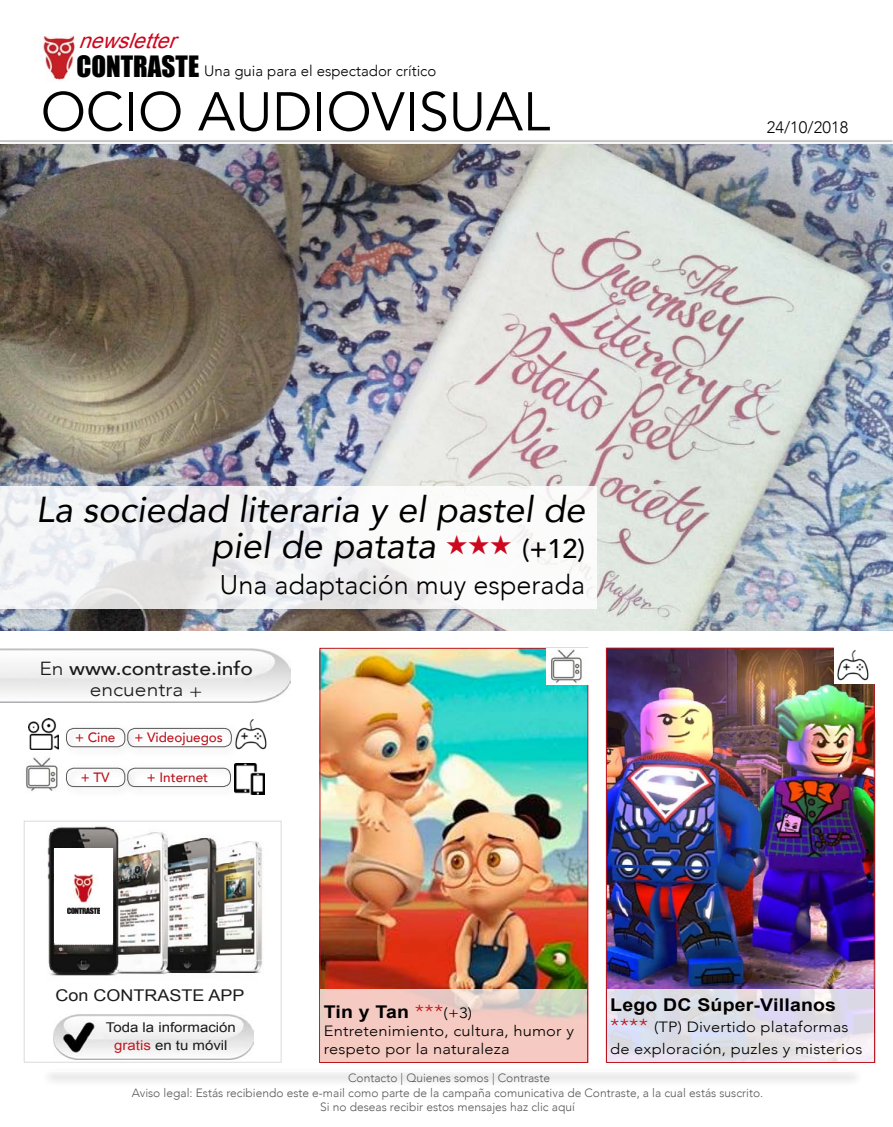
<style>
.page{position:relative;width:893px;height:1127px;background:#fff}
.page>*{position:absolute;margin:0;border:0;box-sizing:border-box;transform-origin:0 0}
.t1{font:54px "Avenir";color:#000}
.t2{font:italic 36px/36px "Avenir";color:#000;text-align:right}
.t3{font:300 27px "Avenir";color:#000}
.t4{font:italic 21px "Arial";color:#cd071e}
.t5{font:500 18.9px/21px "Avenir";color:#1b1b1c;text-align:center;scale:1.11 1}
.t6{font:700 17.55px "Arial";letter-spacing:.01em;color:#000;scale:1.11 1}
.t7{font:300 16.5px "Avenir";letter-spacing:.005em;color:#000}
.t8{font:16.2px "Arial";color:#1b1b1c;scale:1.11 1}
.t9{font:300 15px "Avenir";color:#000}
.t10{font:300 14.85px/21.6px "Avenir";letter-spacing:.01em;color:#000;scale:1.11 1}
.t11{font:13.5px/18px "Arial";color:#1b1b1c;text-align:center;scale:1.11 1}
.t12{font:500 13.5px "Avenir";color:#bd141d}
.t13{font:300 12px/14.4px "Avenir";color:#58585a;text-align:center}
.s1{font-family:"Impact";font-weight:400;font-size:27px}
.s2{color:#cd071e}
.s3{font-weight:500;font-style:normal;font-size:27px}
.s4{font-weight:300}
.s5{color:#bf1b24}
.s6{font-family:"Avenir";font-weight:300;font-size:18.9px;color:#bd141d}
.s7{font-family:"Avenir";font-weight:300;font-size:14.85px}
.s8{font-size:18.9px;color:#bd141d}
</style>
<div class="page">
<div style="left:41px;top:1068px;width:823px;height:18px;background:#f3f3f3"></div>
<hr style="left:43px;top:1070px;width:807px;height:2px;background:#fff">
<img style="left:42px;top:37px;width:38px;height:44px">
<hr style="left:0;top:140px;width:892px;height:2px;background:#707172">
<img style="left:608px;top:650px;width:264px;height:339px">
<img style="left:0;top:144px;width:893px;height:486px">
<div style="left:24px;top:821px;width:257px;height:241px;border:1px solid #d9dadb"></div>
<img style="left:47px;top:826px;width:216px;height:150px">
<img style="left:54px;top:1014px;width:200px;height:45px">
<div style="left:54px;top:849px;width:59px;height:94px;background:#fff"></div>
<img style="left:68px;top:875px;width:31px;height:38px">
<svg style="left:607px;top:989px;width:266px;height:72px;background:#e0dfe9"></svg>
<img style="left:28px;top:719px;width:31px;height:31px">
<img style="left:26px;top:757px;width:32px;height:34px">
<img style="left:243px;top:719px;width:24px;height:31px">
<img style="left:242px;top:764px;width:23px;height:30px">
<div style="left:61px;top:723px;width:75px;height:35px;background:#000;opacity:.75"></div>
<div style="left:66px;top:728px;width:59px;height:19px;border:1px solid #58585a;border-radius:7px"></div>
<div style="left:61px;top:762px;width:75px;height:36px;background:#000;opacity:.75"></div>
<div style="left:66px;top:768px;width:59px;height:19px;border:1px solid #58585a;border-radius:7px"></div>
<div style="left:123px;top:723px;width:120px;height:35px;background:#000;opacity:.75"></div>
<div style="left:128px;top:728px;width:104px;height:19px;border:1px solid #58585a;border-radius:7px"></div>
<div style="left:123px;top:762px;width:119px;height:36px;background:#000;opacity:.75"></div>
<div style="left:128px;top:768px;width:103px;height:19px;border:1px solid #58585a;border-radius:7px"></div>
<img style="left:70px;top:648px;width:221px;height:54px">
<img style="left:322px;top:650px;width:264px;height:339px">
<svg style="left:321px;top:989px;width:266px;height:72px;background:#efcbc2"></svg>
<img style="left:547px;top:649px;width:39px;height:35px">
<div style="left:834px;top:647px;width:41px;height:36px;background:#fff"></div>
<img style="left:837px;top:650px;width:32px;height:31px">
<svg style="left:0;top:486px;width:596px;height:122px;fill:#f5f6f6"></svg>
<h3 class="t4" style="left:78px;top:26px;width:108px">newsletter</h3>
<p class="t9" style="left:77px;top:62px;width:361px"><span class="s1">CONTRASTE</span> Una guia para el espectador crítico</p>
<h1 class="t1" style="left:41px;top:80px;width:511px">OCIO AUDIOVISUAL</h1>
<h3 class="t7" style="left:767px;top:117px;width:83px">24/10/2018</h3>
<h2 class="t2" style="left:36px;top:491px;width:550px">La sociedad literaria y el pastel de piel de patata <span class="s2">★★★</span> <span class="s3">(+12)</span></h2>
<h3 class="t3" style="left:220px;top:569px;width:367px">Una adaptación muy esperada</h3>
<h3 class="t5" style="left:39px;top:657px;width:194px"><span class="s4">En</span> www.contraste.info <span class="s4">encuentra +</span></h3>
<p class="t12" style="left:75px;top:725px;width:42px">+ Cine</p>
<p class="t12" style="left:81px;top:765px;width:30px">+ TV</p>
<p class="t12" style="left:134px;top:725px;width:90px">+ Videojuegos</p>
<p class="t12" style="left:147px;top:765px;width:63px">+ Internet</p>
<h3 class="t8" style="left:56px;top:985px;width:172px">Con CONTRASTE APP</h3>
<p class="t11" style="left:106px;top:1019px;width:119px">Toda la información <span class="s5">gratis</span> en tu móvil</p>
<h3 class="t6" style="left:324px;top:1000px;width:135px">Tin y Tan <span class="s6">***</span><span class="s7">(+3)</span></h3>
<p class="t10" style="left:324px;top:1022px;width:227px;line-height:18px">Entretenimiento, cultura, humor y respeto por la naturaleza</p>
<h3 class="t6" style="left:610px;top:993px;width:205px">Lego DC Súper-Villanos</h3>
<p class="t10" style="left:610px;top:1016px;width:229px"><span class="s8">****</span> (TP) Divertido plataformas de exploración, puzles y misterios</p>
<p class="t13" style="left:132px;top:1071px;width:633px">Contacto | Quienes somos | Contraste<br>Aviso legal: Estás recibiendo este e-mail como parte de la campaña comunicativa de Contraste, a la cual estás suscrito.<br>Si no deseas recibir estos mensajes haz clic aquí</p>
</div>
